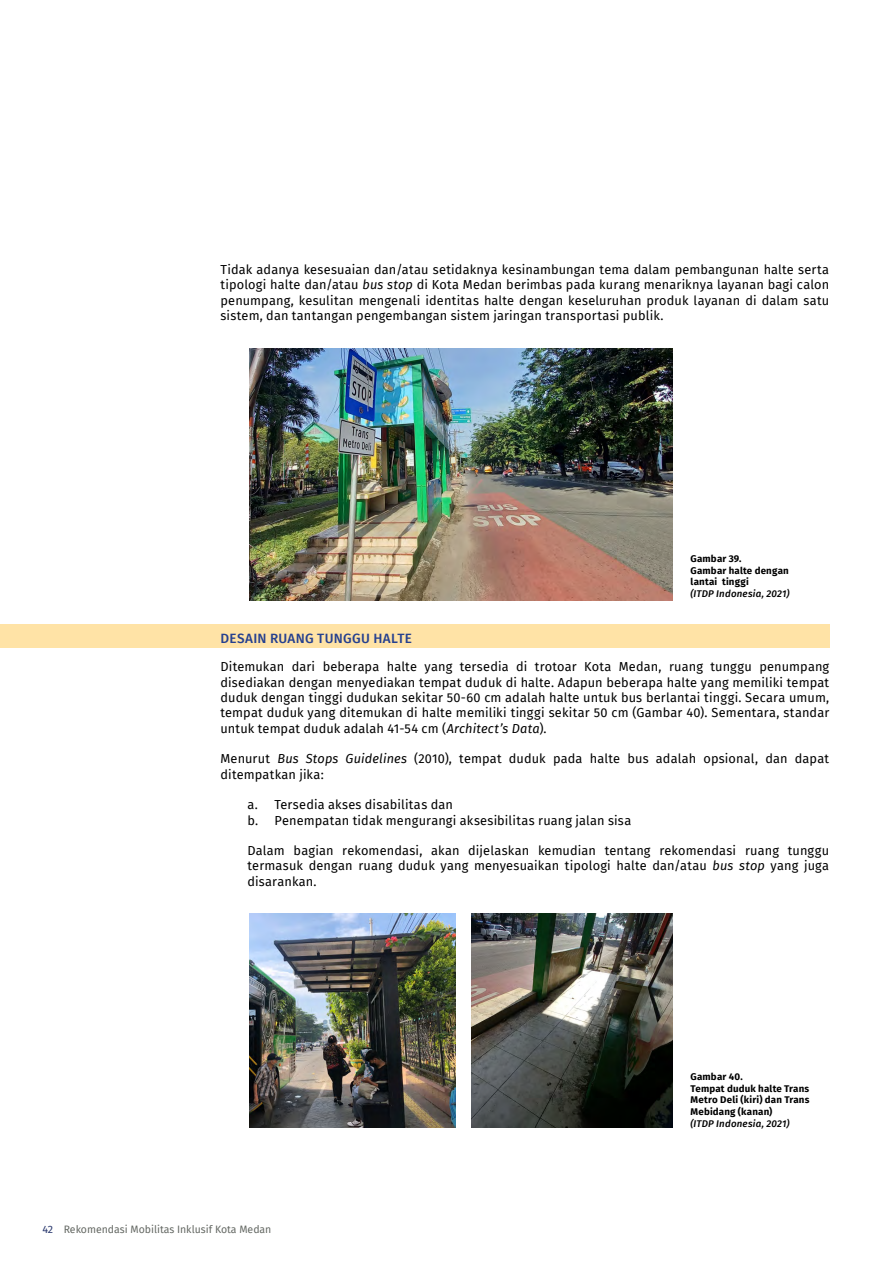
<style>
.page{position:relative;width:893px;height:1263px;background:#fff}
.page>*{position:absolute;margin:0;border:0;box-sizing:border-box;transform-origin:0 0}
.t1{font:500 13.5px "Fira Sans";letter-spacing:.025em;color:#25408f}
.t2{font:12.75px/15.3px "Fira Sans";letter-spacing:.01em;color:#000;text-align:justify}
.t3{font:10.5px "Fira Sans";color:#656964}
.t4{font:700 9.75px/11.7px "Fira Sans";letter-spacing:.02em;color:#000}
.t5{font:italic 500 9.75px "Fira Sans";letter-spacing:.02em;color:#000}
.s1{font-style:italic}
.s2{color:#29386e}
</style>
<div class="page">
<img style="left:249px;top:349px;width:423px;height:252px">
<img style="left:249px;top:913px;width:207px;height:214px">
<img style="left:472px;top:913px;width:200px;height:214px">
<div style="left:0;top:625px;width:829px;height:23px;background:#ffe3a6"></div>
<p class="t2" style="left:220px;top:261px;width:610px">Tidak adanya kesesuaian dan/atau setidaknya kesinambungan tema dalam pembangunan halte serta tipologi halte dan/atau <span class="s1">bus stop</span> di Kota Medan berimbas pada kurang menariknya layanan bagi calon penumpang, kesulitan mengenali identitas halte dengan keseluruhan produk layanan di dalam satu sistem, dan tantangan pengembangan sistem jaringan transportasi publik.</p>
<p class="t1" style="left:221px;top:627px;width:193px">DESAIN RUANG TUNGGU HALTE</p>
<p class="t4" style="left:690px;top:552px;width:100px">Gambar 39.<br>Gambar halte dengan lantai tinggi</p>
<p class="t5" style="left:690px;top:586px;width:100px">(ITDP Indonesia, 2021)</p>
<p class="t2" style="left:220px;top:659px;width:610px">Ditemukan dari beberapa halte yang tersedia di trotoar Kota Medan, ruang tunggu penumpang disediakan dengan menyediakan tempat duduk di halte. Adapun beberapa halte yang memiliki tempat duduk dengan tinggi dudukan sekitar 50-60 cm adalah halte untuk bus berlantai tinggi. Secara umum, tempat duduk yang ditemukan di halte memiliki tinggi sekitar 50 cm (Gambar 40). Sementara, standar untuk tempat duduk adalah 41-54 cm (<span class="s1">Architect’s Data</span>).</p>
<p class="t2" style="left:220px;top:751px;width:610px">Menurut <span class="s1">Bus Stops Guidelines</span> (2010), tempat duduk pada halte bus adalah opsional, dan dapat ditempatkan jika:</p>
<p class="t2" style="left:247px;top:797px;width:385px">a. Tersedia akses disabilitas dan<br>b. Penempatan tidak mengurangi aksesibilitas ruang jalan sisa</p>
<p class="t2" style="left:247px;top:843px;width:583px">Dalam bagian rekomendasi, akan dijelaskan kemudian tentang rekomendasi ruang tunggu termasuk dengan ruang duduk yang menyesuaikan tipologi halte dan/atau <span class="s1">bus stop</span> yang juga disarankan.</p>
<p class="t3" style="left:42px;top:1221px;width:230px"><span class="s2">42</span> Rekomendasi Mobilitas Inklusif Kota Medan</p>
<p class="t4" style="left:690px;top:1070px;width:120px">Gambar 40.<br>Tempat duduk halte Trans<br>Metro Deli (kiri) dan Trans<br>Mebidang (kanan)</p>
<p class="t5" style="left:690px;top:1115px;width:100px">(ITDP Indonesia, 2021)</p>
</div>
